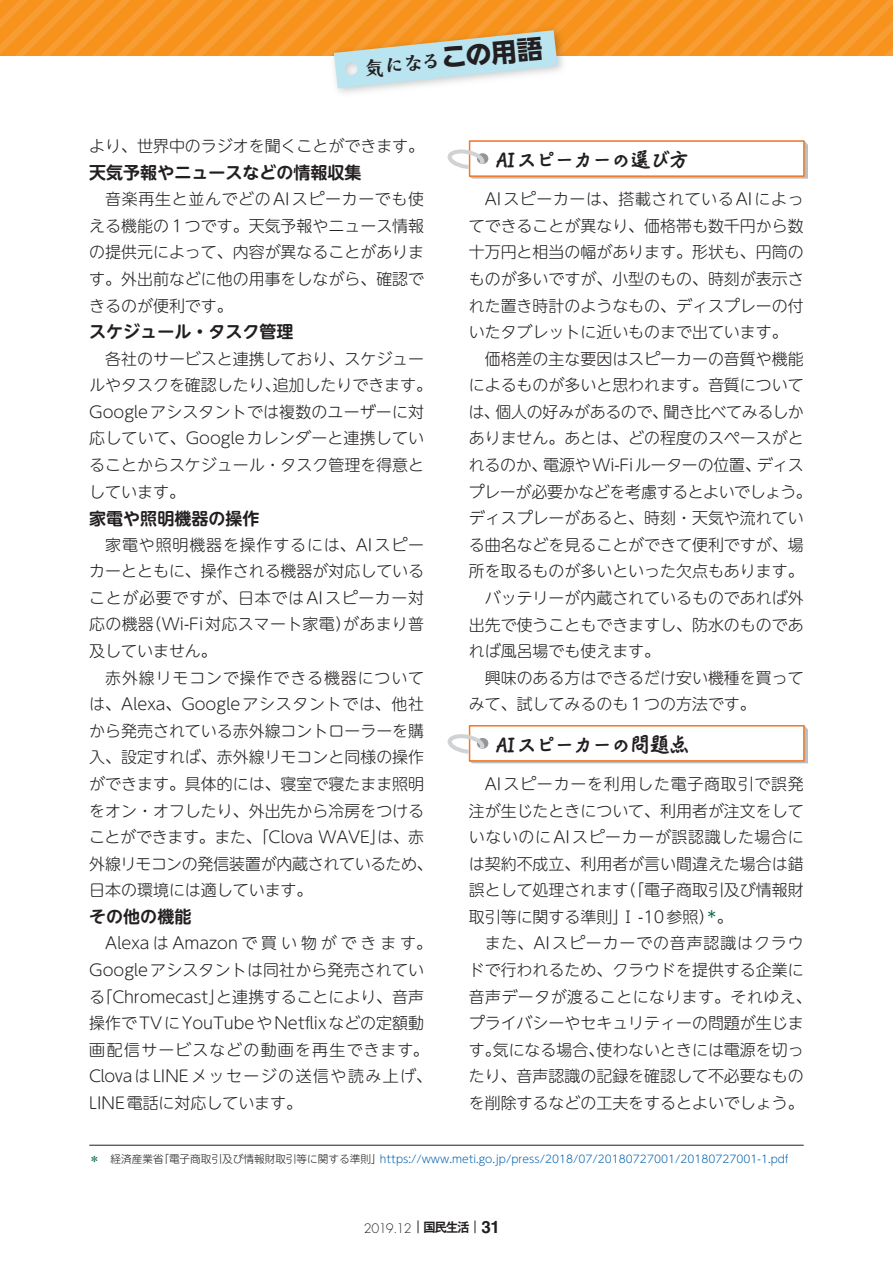
<style>
.page{position:relative;width:893px;height:1263px;background:#fff}
.page>*{position:absolute;margin:0;border:0;box-sizing:border-box;transform-origin:0 0}
.t1{font:700 25.65px "Wanpaku GN Std";color:#231f20}
.t2{font:20.25px "Kafu Marker Std B";letter-spacing:-.055em;color:#231f20}
.t3{font:700 19.95px "Moaria Std";color:#231f20}
.t4{font:700 16.95px "UD Shin M Go Pro De";color:#231f20}
.t5{font:300 15.9px/26.5px "UD Shin M Go Pro";color:#231f20;text-align:justify}
.t6{font:300 15.9px "UD Shin M Go Pro";letter-spacing:-.02em;color:#231f20}
.t7{font:300 12.75px "Futura Std";letter-spacing:-.055em;color:#231f20}
.t8{font:300 10.65px "UD Shin M Go Pro";color:#0160ae}
.s1{font-family:"UD Shin Go Pro"}
.s2{font-weight:500;color:#026442}
.s3{color:#231f20}
.s4{font-family:"Gothic MB101 Pro De";font-weight:700}
.s5{font-family:"Helvetica LT Std";font-weight:700;font-size:16.95px}
</style>
<div class="page">
<svg style="left:418px;top:1220px;width:1px;height:13px"></svg>
<svg style="left:475px;top:1220px;width:1px;height:13px"></svg>
<svg style="left:0;top:0;width:893px;height:93px"></svg>
<div style="left:469px;top:140px;width:336px;height:37px;background:#ef9b62"></div>
<svg style="left:447px;top:141px;width:361px;height:38px;background:#f9f1ec"></svg>
<svg style="left:447px;top:725px;width:361px;height:38px"></svg>
<hr style="left:89px;top:1145px;width:715px;height:1px;background:#231f20">
<h1 class="t1" style="left:440px;top:39px;width:103px;rotate:-5deg">この<span class="s1">用語</span></h1>
<p class="t3" style="left:366px;top:48px;width:77px;rotate:3deg">気になる</p>
<p class="t5" style="left:89px;top:132px;width:336px">より、世界中のラジオを聞くことができます。</p>
<p class="t4" style="left:89px;top:159px;width:274px">天気予報やニュースなどの情報収集</p>
<p class="t5" style="left:89px;top:185px;width:336px;text-indent:16px">音楽再生と並んでどのAIスピーカーでも使える機能の１つです。天気予報やニュース情報の提供元によって、内容が異なることがあります。外出前などに他の用事をしながら、確認できるのが便利です。</p>
<p class="t4" style="left:89px;top:318px;width:206px">スケジュール・タスク管理</p>
<p class="t5" style="left:89px;top:344px;width:344px;text-align:left;text-indent:16px">各社のサービスと連携しており、スケジュールやタスクを確認したり、追加したりできます。<br>Googleアシスタントでは複数のユーザーに対応していて、Googleカレンダーと連携していることからスケジュール・タスク管理を得意としています。</p>
<p class="t4" style="left:89px;top:504px;width:172px">家電や照明機器の操作</p>
<p class="t5" style="left:89px;top:530px;width:336px;text-indent:16px">家電や照明機器を操作するには、AIスピーカーとともに、操作される機器が対応していることが必要ですが、日本ではAIスピーカー対応の機器（Wi-Fi対応スマート家電）があまり普及していません。</p>
<p class="t5" style="left:89px;top:663px;width:345px;text-align:left;text-indent:16px">赤外線リモコンで操作できる機器については、Alexa、Googleアシスタントでは、他社から発売されている赤外線コントローラーを購入、設定すれば、赤外線リモコンと同様の操作ができます。具体的には、寝室で寝たまま照明をオン・オフしたり、外出先から冷房をつけることができます。また、「Clova WAVE」は、赤外線リモコンの発信装置が内蔵されているため、日本の環境には適しています。</p>
<p class="t4" style="left:89px;top:903px;width:104px">その他の機能</p>
<p class="t5" style="left:89px;top:929px;width:345px;text-align:left;text-indent:16px">AlexaはAmazonで買い物ができます。<br>Googleアシスタントは同社から発売されている「Chromecast」と連携することにより、音声操作でTVにYouTubeやNetflixなどの定額動画配信サービスなどの動画を再生できます。<br>ClovaはLINEメッセージの送信や読み上げ、<br>LINE電話に対応しています。</p>
<p class="t2" style="left:496px;top:143px;width:194px">AIスピーカーの選び方</p>
<p class="t5" style="left:469px;top:185px;width:336px;text-indent:16px">AIスピーカーは、搭載されているAIによってできることが異なり、価格帯も数千円から数十万円と相当の幅があります。形状も、円筒のものが多いですが、小型のもの、時刻が表示された置き時計のようなもの、ディスプレーの付いたタブレットに近いものまで出ています。</p>
<p class="t5" style="left:485px;top:345px;width:320px">価格差の主な要因はスピーカーの音質や機能</p>
<p class="t5" style="left:469px;top:371px;width:336px">によるものが多いと思われます。音質について</p>
<p class="t6" style="left:468px;top:399px;width:337px">は、個人の好みがあるので、聞き比べてみるしか</p>
<p class="t5" style="left:469px;top:424px;width:336px">ありません。あとは、どの程度のスペースがと</p>
<p class="t5" style="left:469px;top:451px;width:337px">れるのか、電源やWi-Fiルーターの位置、ディス</p>
<p class="t6" style="left:469px;top:479px;width:345px">プレーが必要かなどを考慮するとよいでしょう。</p>
<p class="t5" style="left:469px;top:504px;width:336px">ディスプレーがあると、時刻・天気や流れてい</p>
<p class="t5" style="left:469px;top:531px;width:336px">る曲名などを見ることができて便利ですが、場</p>
<p class="t5" style="left:469px;top:557px;width:336px">所を取るものが多いといった欠点もあります。</p>
<p class="t5" style="left:485px;top:584px;width:320px">バッテリーが内蔵されているものであれば外</p>
<p class="t5" style="left:469px;top:610px;width:336px">出先で使うこともできますし、防水のものであ</p>
<p class="t5" style="left:469px;top:637px;width:193px">れば風呂場でも使えます。</p>
<p class="t5" style="left:485px;top:663px;width:320px">興味のある方はできるだけ安い機種を買って</p>
<p class="t5" style="left:469px;top:690px;width:289px">みて、試してみるのも１つの方法です。</p>
<p class="t2" style="left:496px;top:727px;width:194px">AIスピーカーの問題点</p>
<p class="t5" style="left:469px;top:770px;width:336px;text-indent:16px">AIスピーカーを利用した電子商取引で誤発注が生じたときについて、利用者が注文をしていないのにAIスピーカーが誤認識した場合には契約不成立、利用者が言い間違えた場合は錯誤として処理されます（「電子商取引及び情報財取引等に関する準則」Ⅰ-10参照）<sup>＊</sup>。</p>
<p class="t5" style="left:469px;top:929px;width:344px;text-align:center">また、AIスピーカーでの音声認識はクラウ<br>ドで行われるため、クラウドを提供する企業に音声データが渡ることになります。それゆえ、プライバシーやセキュリティーの問題が生じます。気になる場合、使わないときには電源を切ったり、音声認識の記録を確認して不必要なものを削除するなどの工夫をするとよいでしょう。</p>
<p class="t8" style="left:89px;top:1150px;width:701px"><span class="s2">＊　</span><span class="s3">経済産業省「電子商取引及び情報財取引等に関する準則」</span>https://www.meti.go.jp/press/2018/07/20180727001/20180727001-1.pdf</p>
<p class="t7" style="left:364px;top:1221px;width:138px">2019.12 <span class="s4">国民生活</span> <span class="s5">31</span></p>
</div>
